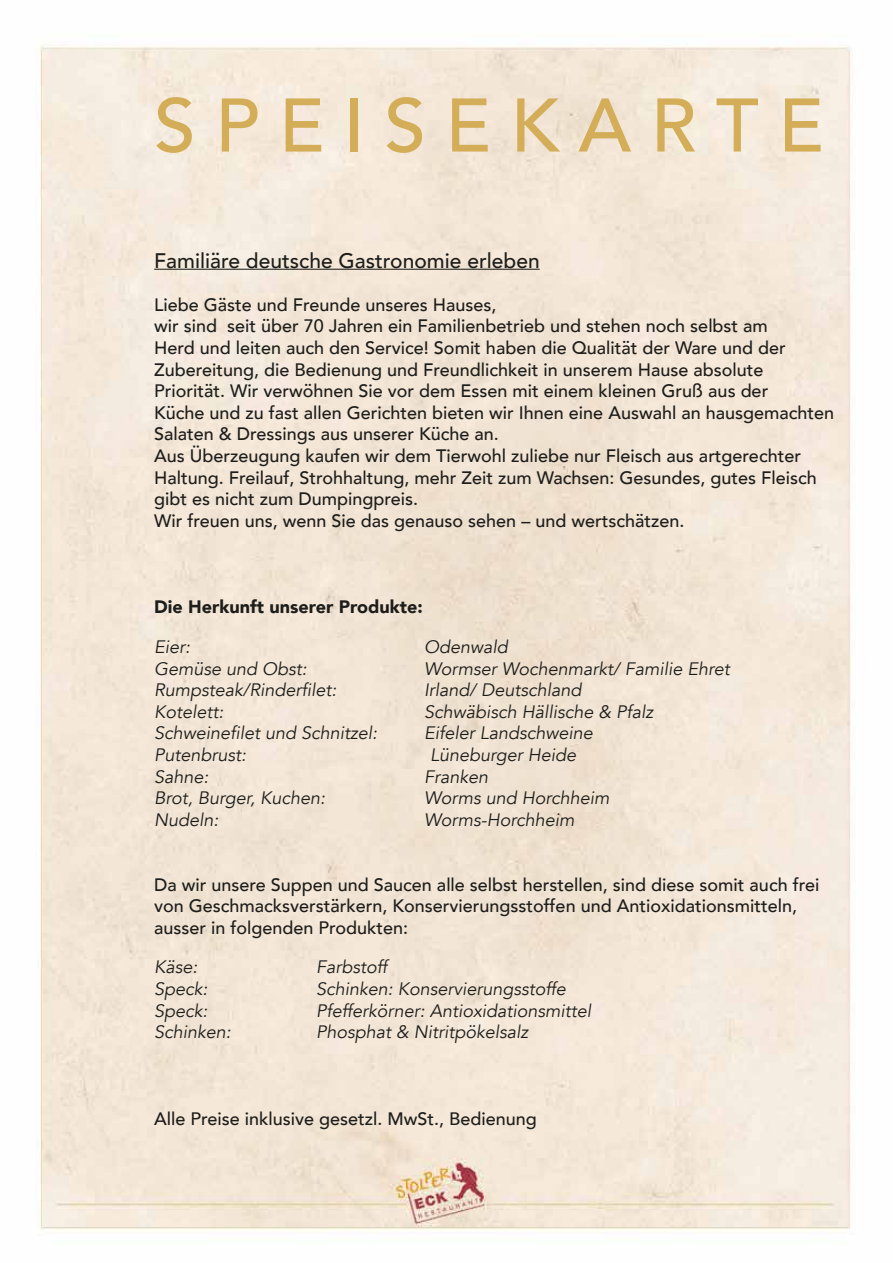
<style>
.page{position:relative;width:893px;height:1263px;background:#fff}
.page>*{position:absolute;margin:0;border:0;box-sizing:border-box;transform-origin:0 0}
.t1{font:500 75px "Avenir";color:#d3ad58}
.t2{font:500 21px "Avenir";color:#1d1d1b}
.t3{font:500 18px/21.6px "Avenir";color:#1d1d1b}
.t4{font:italic 18px "Avenir";color:#1d1d1b}
.t5{font:900 18px "Avenir";color:#1d1d1b}
</style>
<div class="page">
<img style="left:35px;top:44px;width:818px;height:1187px">
<hr style="left:154px;top:269px;width:386px;height:1px;background:#1d1d1b">
<h1 class="t1" style="left:154px;top:61px;width:671px">S P E I S E K A R T E</h1>
<p class="t2" style="left:154px;top:242px;width:387px">Familiäre deutsche Gastronomie erleben</p>
<p class="t3" style="left:154px;top:293px;width:681px">Liebe Gäste und Freunde unseres Hauses,<br>wir sind seit über 70 Jahren ein Familienbetrieb und stehen noch selbst am<br>Herd und leiten auch den Service! Somit haben die Qualität der Ware und der Zubereitung, die Bedienung und Freundlichkeit in unserem Hause absolute Priorität. Wir verwöhnen Sie vor dem Essen mit einem kleinen Gruß aus der<br>Küche und zu fast allen Gerichten bieten wir Ihnen eine Auswahl an hausgemachten Salaten &amp; Dressings aus unserer Küche an.<br>Aus Überzeugung kaufen wir dem Tierwohl zuliebe nur Fleisch aus artgerechter Haltung. Freilauf, Strohhaltung, mehr Zeit zum Wachsen: Gesundes, gutes Fleisch gibt es nicht zum Dumpingpreis.<br>Wir freuen uns, wenn Sie das genauso sehen – und wertschätzen.</p>
<p class="t5" style="left:154px;top:592px;width:270px">Die Herkunft unserer Produkte:</p>
<p class="t4" style="left:154px;top:636px;width:37px">Eier:</p>
<p class="t4" style="left:424px;top:636px;width:85px">Odenwald</p>
<p class="t4" style="left:154px;top:657px;width:154px">Gemüse und Obst:</p>
<p class="t4" style="left:424px;top:657px;width:307px">Wormser Wochenmarkt/ Familie Ehret</p>
<p class="t4" style="left:154px;top:679px;width:184px">Rumpsteak/Rinderfilet:</p>
<p class="t4" style="left:424px;top:679px;width:159px">Irland/ Deutschland</p>
<p class="t4" style="left:154px;top:701px;width:71px">Kotelett:</p>
<p class="t4" style="left:424px;top:701px;width:231px">Schwäbisch Hällische &amp; Pfalz</p>
<p class="t4" style="left:154px;top:722px;width:225px">Schweinefilet und Schnitzel:</p>
<p class="t4" style="left:424px;top:722px;width:170px">Eifeler Landschweine</p>
<p class="t4" style="left:154px;top:744px;width:93px">Putenbrust:</p>
<p class="t4" style="left:430px;top:744px;width:147px">Lüneburger Heide</p>
<p class="t4" style="left:154px;top:765px;width:56px">Sahne:</p>
<p class="t4" style="left:424px;top:765px;width:66px">Franken</p>
<p class="t4" style="left:154px;top:787px;width:173px">Brot, Burger, Kuchen:</p>
<p class="t4" style="left:424px;top:787px;width:187px">Worms und Horchheim</p>
<p class="t4" style="left:154px;top:809px;width:66px">Nudeln:</p>
<p class="t4" style="left:424px;top:809px;width:152px">Worms-Horchheim</p>
<p class="t3" style="left:154px;top:872px;width:667px">Da wir unsere Suppen und Saucen alle selbst herstellen, sind diese somit auch frei von Geschmacksverstärkern, Konservierungsstoffen und Antioxidationsmitteln, ausser in folgenden Produkten:</p>
<p class="t4" style="left:154px;top:956px;width:45px">Käse:</p>
<p class="t4" style="left:316px;top:956px;width:72px">Farbstoff</p>
<p class="t4" style="left:154px;top:978px;width:55px">Speck:</p>
<p class="t4" style="left:316px;top:978px;width:251px">Schinken: Konservierungsstoffe</p>
<p class="t4" style="left:154px;top:999px;width:55px">Speck:</p>
<p class="t4" style="left:316px;top:999px;width:276px">Pfefferkörner: Antioxidationsmittel</p>
<p class="t4" style="left:154px;top:1021px;width:78px">Schinken:</p>
<p class="t4" style="left:316px;top:1021px;width:213px">Phosphat &amp; Nitritpökelsalz</p>
<p class="t3" style="left:154px;top:1106px;width:384px">Alle Preise inklusive gesetzl. MwSt., Bedienung</p>
</div>
